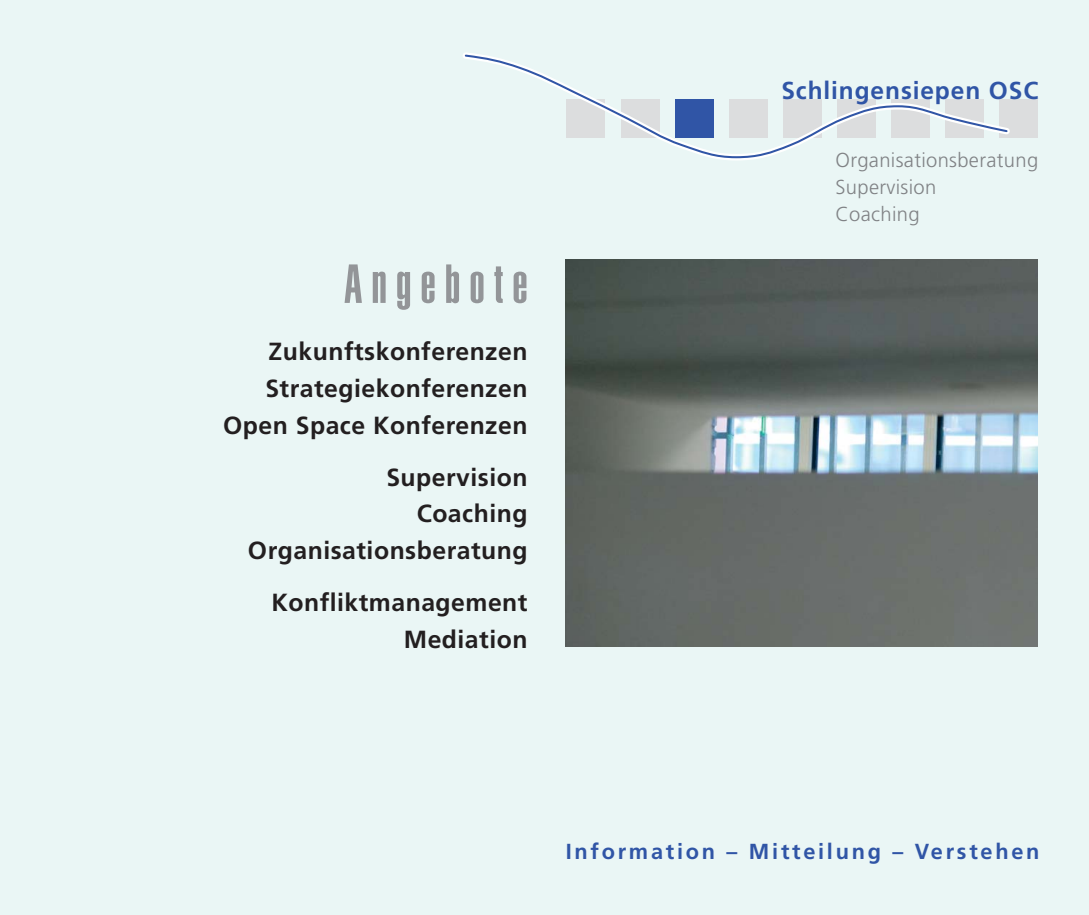
<style>
.page{position:relative;width:1089px;height:915px;background:#fff}
.page>*{position:absolute;margin:0;border:0;box-sizing:border-box;transform-origin:0 0}
.t1{font:900 extra-condensed 54px "Helvetica";letter-spacing:.175em;color:#939598}
.t2{font:700 24.75px/36.8px "Frutiger";letter-spacing:.02em;color:#231f20;text-align:right}
.t3{font:700 24.45px "Frutiger";letter-spacing:.035em;color:#3055a6}
.t4{font:700 21.75px "Frutiger";letter-spacing:.125em;color:#3055a6}
.t5{font:300 20.25px/26.7px "Frutiger";letter-spacing:.015em;color:#808285}
</style>
<div class="page">
<div style="left:0;top:0;width:1088px;height:914px;background:#eaf6f5"></div>
<img style="left:566px;top:259px;width:471px;height:387px">
<div style="left:999px;top:99px;width:38px;height:39px;background:#dcddde"></div>
<svg style="left:463px;top:53px;width:546px;height:106px"></svg>
<h1 class="t1" style="left:344px;top:264px;width:185px">Angebote</h1>
<p class="t2" style="left:223px;top:335px;width:306px">Zukunftskonferenzen<br>Strategiekonferenzen<br>Open Space Konferenzen</p>
<p class="t2" style="left:248px;top:460px;width:281px">Supervision<br>Coaching<br>Organisationsberatung</p>
<p class="t2" style="left:271px;top:585px;width:258px">Konfliktmanagement<br>Mediation</p>
<p class="t3" style="left:781px;top:81px;width:258px">Schlingensiepen OSC</p>
<p class="t5" style="left:835px;top:148px;width:204px">Organisationsberatung<br>Supervision<br>Coaching</p>
<p class="t4" style="left:566px;top:842px;width:475px">Information – Mitteilung – Verstehen</p>
</div>
